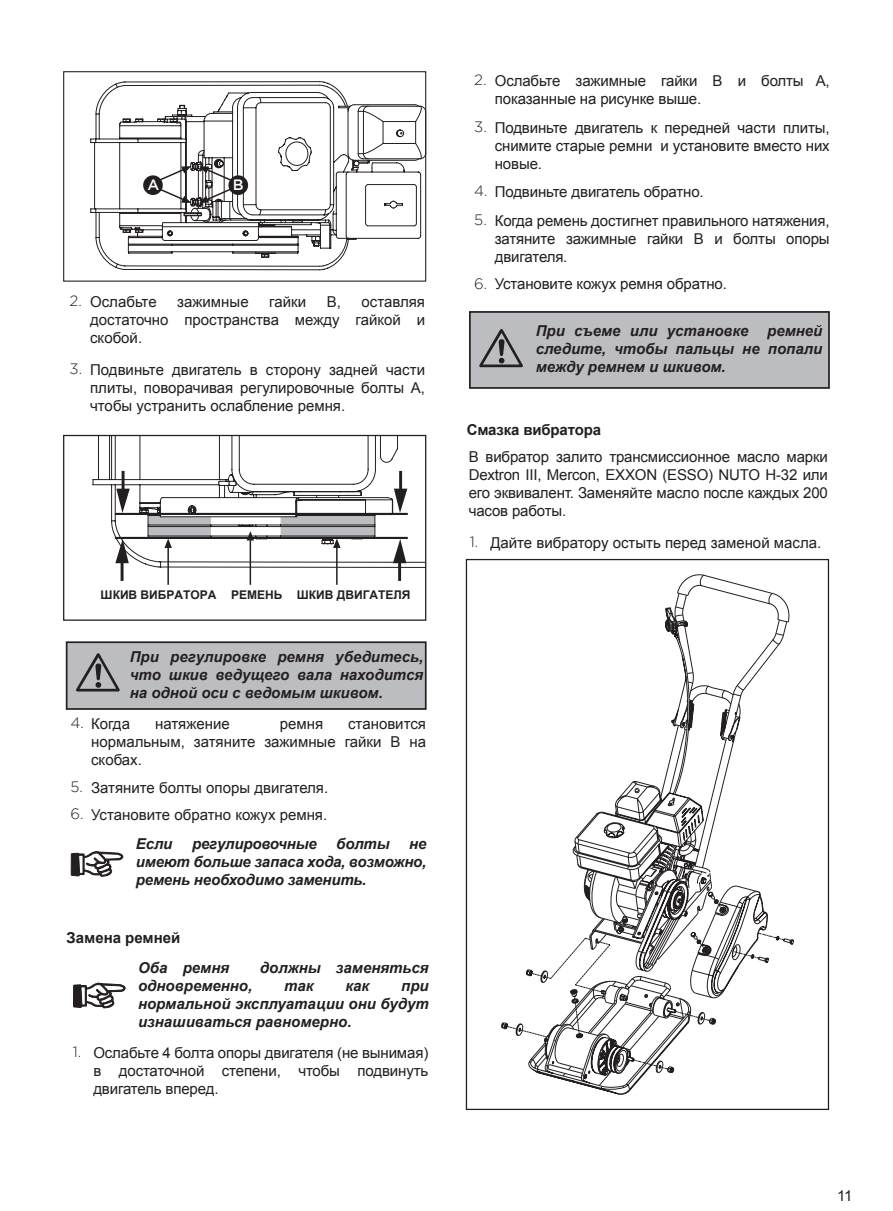
<style>
.page{position:relative;width:893px;height:1211px;background:#fff}
.page>*{position:absolute;margin:0;border:0;box-sizing:border-box;transform-origin:0 0}
.t1{font:15px/18px "Arial";letter-spacing:-.01em;color:#231f20;text-align:justify}
.t2{font:italic 700 15px/18px "Arial";color:#231f20;text-align:justify}
.t3{font:700 15px "Arial";letter-spacing:-.01em;color:#231f20}
.t4{font:500 15px "Gotham";color:#fff}
.t5{font:700 12px "Arial";color:#231f20}
.s1{font-family:"Gotham";font-weight:300}
</style>
<div class="page">
<svg style="left:90px;top:105px;width:334px;height:137px"></svg>
<svg style="left:96px;top:81px;width:325px;height:189px"></svg>
<svg style="left:154px;top:166px;width:37px;height:37px"></svg>
<div style="left:143px;top:175px;width:20px;height:20px;background:#231f20;border-radius:50%"></div>
<svg style="left:199px;top:166px;width:37px;height:37px"></svg>
<div style="left:228px;top:175px;width:20px;height:20px;background:#231f20;border-radius:50%"></div>
<div style="left:67px;top:642px;width:359px;height:67px;background:#bcbdc0"></div>
<div style="left:66px;top:641px;width:360px;height:69px;border:2px solid #231f20"></div>
<svg style="left:76px;top:653px;width:44px;height:38px"></svg>
<svg style="left:70px;top:851px;width:53px;height:26px"></svg>
<svg style="left:73px;top:982px;width:52px;height:27px"></svg>
<div style="left:470px;top:312px;width:359px;height:76px;background:#bcbdc0"></div>
<div style="left:469px;top:311px;width:360px;height:78px;border:2px solid #231f20"></div>
<svg style="left:479px;top:329px;width:44px;height:38px"></svg>
<div style="left:63px;top:71px;width:363px;height:211px;border:1px solid #231f20"></div>
<svg style="left:93px;top:435px;width:333px;height:133px"></svg>
<hr style="left:249px;top:540px;width:2px;height:45px;background:#231f20">
<svg style="left:246px;top:531px;width:8px;height:9px"></svg>
<hr style="left:167px;top:547px;width:2px;height:38px;background:#231f20">
<svg style="left:148px;top:515px;width:63px;height:33px"></svg>
<hr style="left:336px;top:547px;width:1px;height:38px;background:#231f20">
<svg style="left:280px;top:515px;width:95px;height:33px"></svg>
<hr style="left:115px;top:537px;width:293px;height:2px;background:#231f20">
<hr style="left:115px;top:513px;width:293px;height:2px;background:#231f20">
<svg style="left:116px;top:471px;width:14px;height:42px"></svg>
<svg style="left:115px;top:539px;width:14px;height:42px"></svg>
<svg style="left:394px;top:471px;width:13px;height:42px"></svg>
<svg style="left:393px;top:539px;width:13px;height:42px"></svg>
<svg style="left:675px;top:575px;width:113px;height:368px"></svg>
<svg style="left:665px;top:606px;width:119px;height:292px"></svg>
<svg style="left:531px;top:619px;width:209px;height:475px"></svg>
<svg style="left:666px;top:622px;width:3px;height:7px"></svg>
<svg style="left:505px;top:898px;width:279px;height:171px"></svg>
<p class="t4" style="left:147px;top:176px;width:13px">A</p>
<p class="t4" style="left:233px;top:176px;width:12px">B</p>
<p class="t1" style="left:70px;top:293px;width:89px"><span class="s1">2.</span> Ослабьте</p>
<p class="t1" style="left:177px;top:293px;width:73px">зажимные</p>
<p class="t1" style="left:269px;top:293px;width:38px">гайки</p>
<p class="t1" style="left:327px;top:293px;width:16px">B,</p>
<p class="t1" style="left:90px;top:293px;width:336px;text-indent:271px">оставляя достаточно пространства между гайкой и скобой.</p>
<p class="t1" style="left:90px;top:361px;width:336px;text-indent:-21px"><span class="s1">3.</span> Подвиньте двигатель в сторону задней части плиты, поворачивая регулировочные болты А, чтобы устранить ослабление ремня.</p>
<p class="t5" style="left:101px;top:587px;width:311px">ШКИВ ВИБРАТОРА РЕМЕНЬ ШКИВ ДВИГАТЕЛЯ</p>
<p class="t2" style="left:130px;top:648px;width:295px">При регулировке ремня убедитесь, что шкив ведущего вала находится на одной оси с ведомым шкивом.</p>
<p class="t1" style="left:70px;top:715px;width:61px"><span class="s1">4.</span> Когда</p>
<p class="t1" style="left:155px;top:715px;width:76px">натяжение</p>
<p class="t1" style="left:280px;top:715px;width:45px">ремня</p>
<p class="t1" style="left:91px;top:715px;width:336px;text-indent:257px">становится нормальным, затяните зажимные гайки В на скобах.</p>
<p class="t1" style="left:70px;top:778px;width:259px"><span class="s1">5.</span> Затяните болты опоры двигателя.</p>
<p class="t1" style="left:70px;top:806px;width:258px"><span class="s1">6.</span> Установите обратно кожух ремня.</p>
<p class="t2" style="left:136px;top:835px;width:38px">Если</p>
<p class="t2" style="left:192px;top:835px;width:126px">регулировочные</p>
<p class="t2" style="left:336px;top:835px;width:55px">болты</p>
<p class="t2" style="left:136px;top:835px;width:292px;text-indent:273px">не имеют больше запаса хода, возможно, ремень необходимо заменить.</p>
<p class="t3" style="left:66px;top:927px;width:115px">Замена ремней</p>
<p class="t2" style="left:138px;top:959px;width:93px">Оба ремня</p>
<p class="t2" style="left:260px;top:959px;width:170px">должны заменяться</p>
<p class="t2" style="left:138px;top:977px;width:116px">одновременно,</p>
<p class="t2" style="left:284px;top:977px;width:31px">так</p>
<p class="t2" style="left:345px;top:977px;width:25px">как</p>
<p class="t2" style="left:138px;top:977px;width:292px;text-indent:263px">при нормальной эксплуатации они будут изнашиваться равномерно.</p>
<p class="t1" style="left:93px;top:1044px;width:336px;text-indent:-21px"><span class="s1">1.</span> Ослабьте 4 болта опоры двигателя (не вынимая) в достаточной степени, чтобы подвинуть двигатель вперед.</p>
<p class="t1" style="left:495px;top:72px;width:336px;text-indent:-21px"><span class="s1">2.</span> Ослабьте зажимные гайки B и болты A, показанные на рисунке выше.</p>
<p class="t1" style="left:495px;top:119px;width:336px;text-indent:-21px"><span class="s1">3.</span> Подвиньте двигатель к передней части плиты, снимите старые ремни и установите вместо них новые.</p>
<p class="t1" style="left:474px;top:183px;width:231px"><span class="s1">4.</span> Подвиньте двигатель обратно.</p>
<p class="t1" style="left:495px;top:212px;width:336px;text-indent:-21px"><span class="s1">5.</span> Когда ремень достигнет правильного натяжения, затяните зажимные гайки B и болты опоры двигателя.</p>
<p class="t1" style="left:474px;top:275px;width:254px"><span class="s1">6.</span> Установите кожух ремня обратно.</p>
<p class="t2" style="left:536px;top:322px;width:288px">При съеме или установке ремней следите, чтобы пальцы не попали между ремнем и шкивом.</p>
<p class="t3" style="left:466px;top:420px;width:136px">Смазка вибратора</p>
<p class="t1" style="left:468px;top:448px;width:360px">В вибратор залито трансмиссионное масло марки Dextron III, Mercon, EXXON (ESSO) NUTO H-32 или его эквивалент. Заменяйте масло после каждых 200 часов работы.</p>
<p class="t1" style="left:470px;top:534px;width:353px"><span class="s1">1.</span> Дайте вибратору остыть перед заменой масла.</p>
<p class="t1" style="left:837px;top:1186px;width:17px">11</p>
</div>
